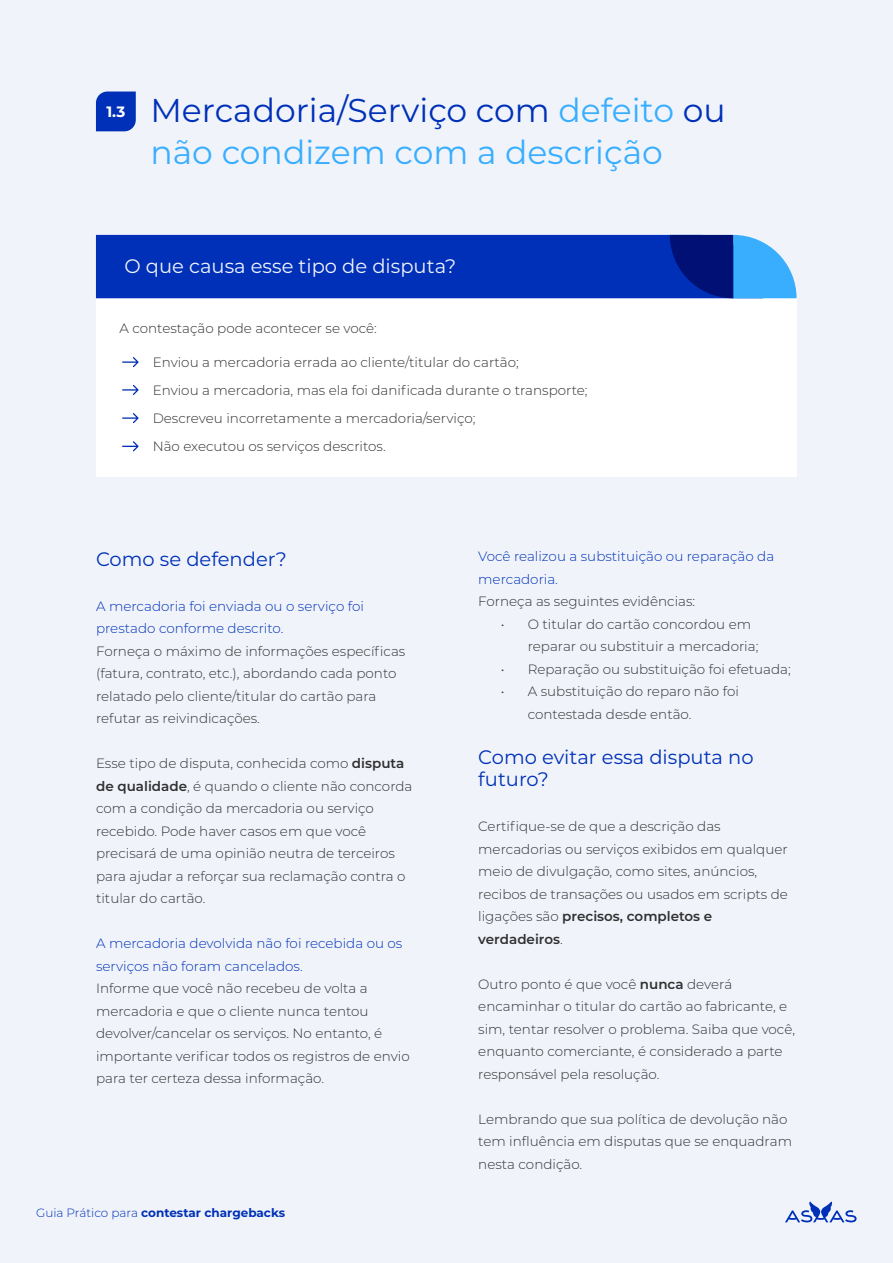
<style>
.page{position:relative;width:893px;height:1263px;background:#f0f4fa}
.page>*{position:absolute;margin:0;border:0;box-sizing:border-box;transform-origin:0 0}
.t1{font:33px/42px "Montserrat";color:#39aeff}
.t2{font:19.5px/22.5px "Montserrat";color:#0030b8}
.t3{font:19.5px "Montserrat";color:#f0f4fa}
.t4{font:700 15px "Montserrat";color:#fff}
.t5{font:300 13.5px/22.5px "Montserrat";color:#303030}
.t6{font:300 13.5px/22.5px "Montserrat";color:#0030b8}
.t7{font:700 12px "Montserrat";color:#0030b8}
.s1{color:#0030b8}
.s2{font-weight:600}
.s3{font-weight:300}
</style>
<div class="page">
<svg style="left:785px;top:1201px;width:72px;height:21px"></svg>
<div style="left:96px;top:92px;width:40px;height:39px;background:#0030b8"></div>
<div style="left:96px;top:298px;width:700px;height:179px;background:#fff"></div>
<svg style="left:96px;top:235px;width:700px;height:63px;background:#083ab9"></svg>
<svg style="left:122px;top:357px;width:17px;height:10px"></svg>
<svg style="left:122px;top:385px;width:17px;height:10px"></svg>
<svg style="left:122px;top:413px;width:17px;height:10px"></svg>
<svg style="left:122px;top:441px;width:17px;height:10px"></svg>
<p class="t4" style="left:106px;top:101px;width:20px">1.3</p>
<h1 class="t1" style="left:150px;top:88px;width:577px"><span class="s1">Mercadoria/Serviço com</span> defeito <span class="s1">ou </span>não condizem com a descrição</h1>
<h2 class="t3" style="left:124px;top:253px;width:333px">O que causa esse tipo de disputa?</h2>
<p class="t5" style="left:119px;top:316px;width:259px">A contestação pode acontecer se você:</p>
<p class="t5" style="left:153px;top:348px;width:436px;line-height:28px">Enviou a mercadoria errada ao cliente/titular do cartão;<br>Enviou a mercadoria, mas ela foi danificada durante o transporte; Descreveu incorretamente a mercadoria/serviço;<br>Não executou os serviços descritos.</p>
<h2 class="t2" style="left:96px;top:547px;width:192px">Como se defender?</h2>
<p class="t6" style="left:96px;top:594px;width:269px">A mercadoria foi enviada ou o serviço foi prestado conforme descrito.</p>
<p class="t5" style="left:96px;top:639px;width:311px">Forneça o máximo de informações específicas (fatura, contrato, etc.), abordando cada ponto relatado pelo cliente/titular do cartão para refutar as reivindicações.</p>
<p class="t5" style="left:96px;top:752px;width:318px">Esse tipo de disputa, conhecida como <span class="s2">disputa de qualidade</span>, é quando o cliente não concorda com a condição da mercadoria ou serviço recebido. Pode haver casos em que você precisará de uma opinião neutra de terceiros para ajudar a reforçar sua reclamação contra o titular do cartão.</p>
<p class="t6" style="left:96px;top:932px;width:308px">A mercadoria devolvida não foi recebida ou os serviços não foram cancelados.</p>
<p class="t5" style="left:96px;top:977px;width:315px">Informe que você não recebeu de volta a mercadoria e que o cliente nunca tentou devolver/cancelar os serviços. No entanto, é importante verificar todos os registros de envio para ter certeza dessa informação.</p>
<p class="t7" style="left:36px;top:1204px;width:251px"><span class="s3">Guia Prático para</span> contestar chargebacks</p>
<p class="t6" style="left:478px;top:545px;width:297px">Você realizou a substituição ou reparação da mercadoria.</p>
<p class="t5" style="left:478px;top:590px;width:218px">Forneça as seguintes evidências:</p>
<p class="t5" style="left:528px;top:612px;width:232px;text-indent:-27px">• O titular do cartão concordou em reparar ou substituir a mercadoria;</p>
<p class="t5" style="left:501px;top:657px;width:292px">• Reparação ou substituição foi efetuada;</p>
<p class="t5" style="left:528px;top:680px;width:213px;text-indent:-27px">• A substituição do reparo não foi contestada desde então.</p>
<h2 class="t2" style="left:478px;top:745px;width:277px">Como evitar essa disputa no futuro?</h2>
<p class="t5" style="left:478px;top:815px;width:311px">Certifique-se de que a descrição das mercadorias ou serviços exibidos em qualquer meio de divulgação, como sites, anúncios, recibos de transações ou usados em scripts de ligações são <span class="s2">precisos, completos e verdadeiros</span>.</p>
<p class="t5" style="left:478px;top:972px;width:318px">Outro ponto é que você <span class="s2">nunca</span> deverá encaminhar o titular do cartão ao fabricante, e sim, tentar resolver o problema. Saiba que você, enquanto comerciante, é considerado a parte responsável pela resolução.</p>
<p class="t5" style="left:478px;top:1107px;width:315px">Lembrando que sua política de devolução não tem influência em disputas que se enquadram nesta condição.</p>
</div>
